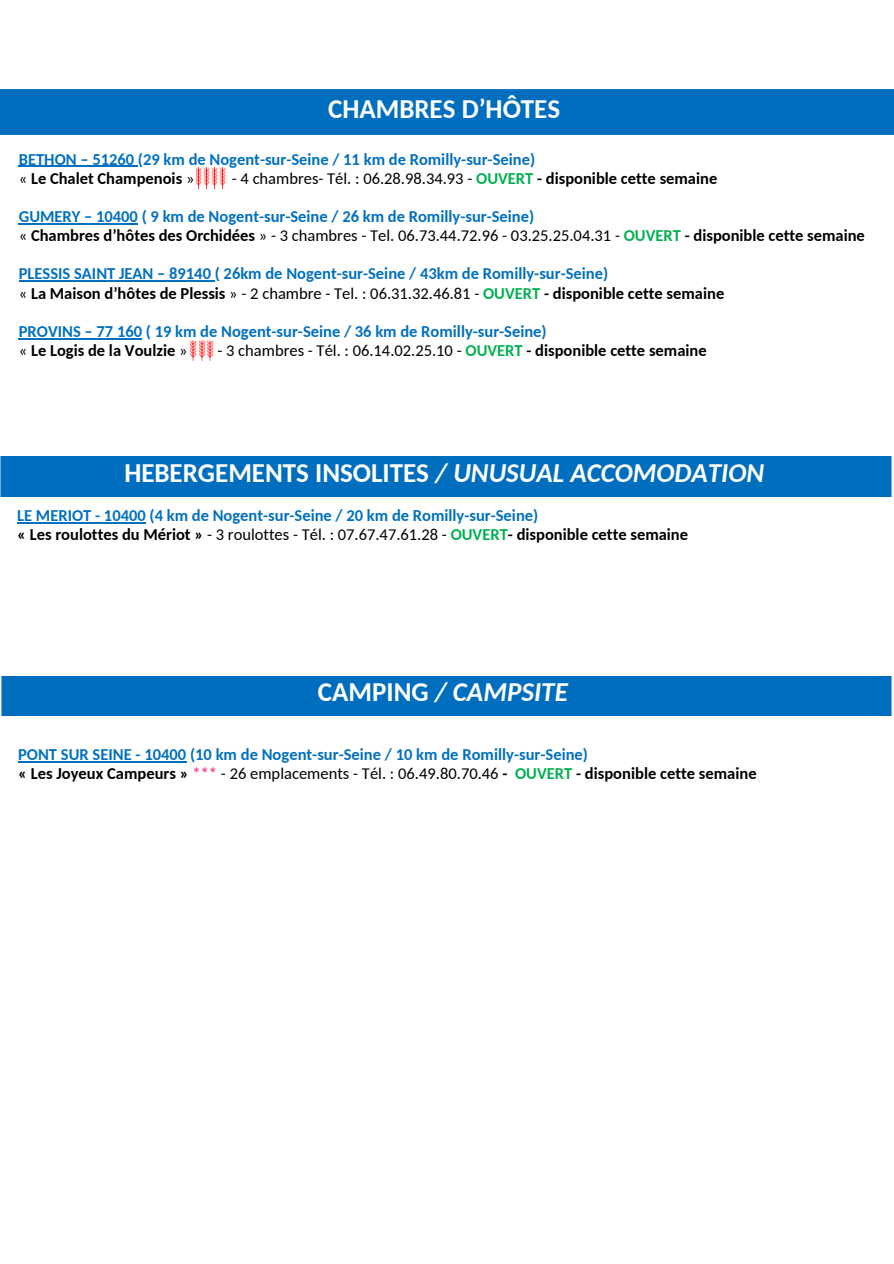
<style>
.page{position:relative;width:894px;height:1264px;background:#fff}
.page>*{position:absolute;margin:0;border:0;box-sizing:border-box;transform-origin:0 0}
.t1{font:700 27px "Carlito";color:#fff}
.t2{font:italic 700 27px "Carlito";color:#fff}
.t3{font:700 16.5px "Carlito";color:#000}
.t4{font:700 16.5px "Carlito";color:#0070c0}
.t5{font:16.5px "Carlito";color:#000}
.s1{font-weight:400}
.s2{font-weight:700;color:#00b050}
.s3{font-weight:700}
.s4{color:#00b050}
.s5{font-style:italic}
.s6{font-style:normal}
.s7{color:#e94e93}
</style>
<div class="page">
<div style="left:0;top:89px;width:893px;height:45px;background:#006ebe"></div>
<img style="left:195px;top:168px;width:31px;height:20px">
<hr style="left:19px;top:166px;width:119px;height:1px;background:#0070c0">
<hr style="left:19px;top:223px;width:119px;height:1px;background:#0070c0">
<hr style="left:19px;top:280px;width:196px;height:2px;background:#0070c0">
<hr style="left:19px;top:338px;width:123px;height:1px;background:#0070c0">
<img style="left:190px;top:340px;width:24px;height:20px">
<div style="left:0;top:457px;width:891px;height:39px;background:#006ebe"></div>
<hr style="left:17px;top:522px;width:129px;height:1px;background:#0070c0">
<div style="left:1px;top:676px;width:891px;height:39px;background:#006ebe"></div>
<hr style="left:18px;top:761px;width:168px;height:1px;background:#0070c0">
<p class="t1" style="left:328px;top:98px;width:233px">CHAMBRES D’HÔTES</p>
<h1 class="t4" style="left:19px;top:152px;width:517px">BETHON – 51260 (29 km de Nogent-sur-Seine / 11 km de Romilly-sur-Seine)</h1>
<p class="t3" style="left:19px;top:171px;width:177px"><span class="s1">«</span> Le Chalet Champenois <span class="s1">»</span></p>
<p class="t5" style="left:232px;top:171px;width:487px">- 4 chambres- Tél. : 06.28.98.34.93 - <span class="s2">OUVERT</span> <span class="s3">- disponible cette semaine</span></p>
<p class="t4" style="left:19px;top:210px;width:516px">GUMERY – 10400 ( 9 km de Nogent-sur-Seine / 26 km de Romilly-sur-Seine)</p>
<p class="t3" style="left:19px;top:229px;width:847px"><span class="s1">«</span> Chambres d’hôtes des Orchidées <span class="s1">» - 3 chambres - Tel. 06.73.44.72.96 - 03.25.25.04.31 -</span> <span class="s4">OUVERT</span> - disponible cette semaine</p>
<p class="t4" style="left:19px;top:267px;width:590px">PLESSIS SAINT JEAN – 89140 ( 26km de Nogent-sur-Seine / 43km de Romilly-sur-Seine)</p>
<p class="t3" style="left:19px;top:286px;width:706px"><span class="s1">«</span> La Maison d’hôtes de Plessis <span class="s1">» - 2 chambre - Tel. : 06.31.32.46.81 -</span> <span class="s4">OUVERT</span> - disponible cette semaine</p>
<p class="t4" style="left:19px;top:324px;width:529px">PROVINS – 77 160 ( 19 km de Nogent-sur-Seine / 36 km de Romilly-sur-Seine)</p>
<p class="t3" style="left:19px;top:343px;width:170px"><span class="s1">«</span> Le Logis de la Voulzie <span class="s1">»</span></p>
<p class="t5" style="left:217px;top:343px;width:490px">- 3 chambres - Tél. : 06.14.02.25.10 - <span class="s2">OUVERT</span> <span class="s3">- disponible cette semaine</span></p>
<p class="t1" style="left:124px;top:461px;width:641px">HEBERGEMENTS INSOLITES <span class="s5">/ UNUSUAL ACCOMODATION</span></p>
<p class="t4" style="left:17px;top:509px;width:522px">LE MERIOT - 10400 (4 km de Nogent-sur-Seine / 20 km de Romilly-sur-Seine)</p>
<p class="t3" style="left:17px;top:528px;width:672px">« Les roulottes du Mériot » <span class="s1">- 3 roulottes - Tél. : 07.67.47.61.28 -</span> <span class="s4">OUVERT</span>- disponible cette semaine</p>
<p class="t2" style="left:318px;top:681px;width:251px"><span class="s6">CAMPING</span> / CAMPSITE</p>
<p class="t4" style="left:18px;top:747px;width:571px">PONT SUR SEINE - 10400 (10 km de Nogent-sur-Seine / 10 km de Romilly-sur-Seine)</p>
<p class="t3" style="left:18px;top:766px;width:740px">« Les Joyeux Campeurs » <span class="s7">***</span> <span class="s1">- 26 emplacements - Tél. : 06.49.80.70.46</span> - <span class="s4">OUVERT</span> - disponible cette semaine</p>
</div>
